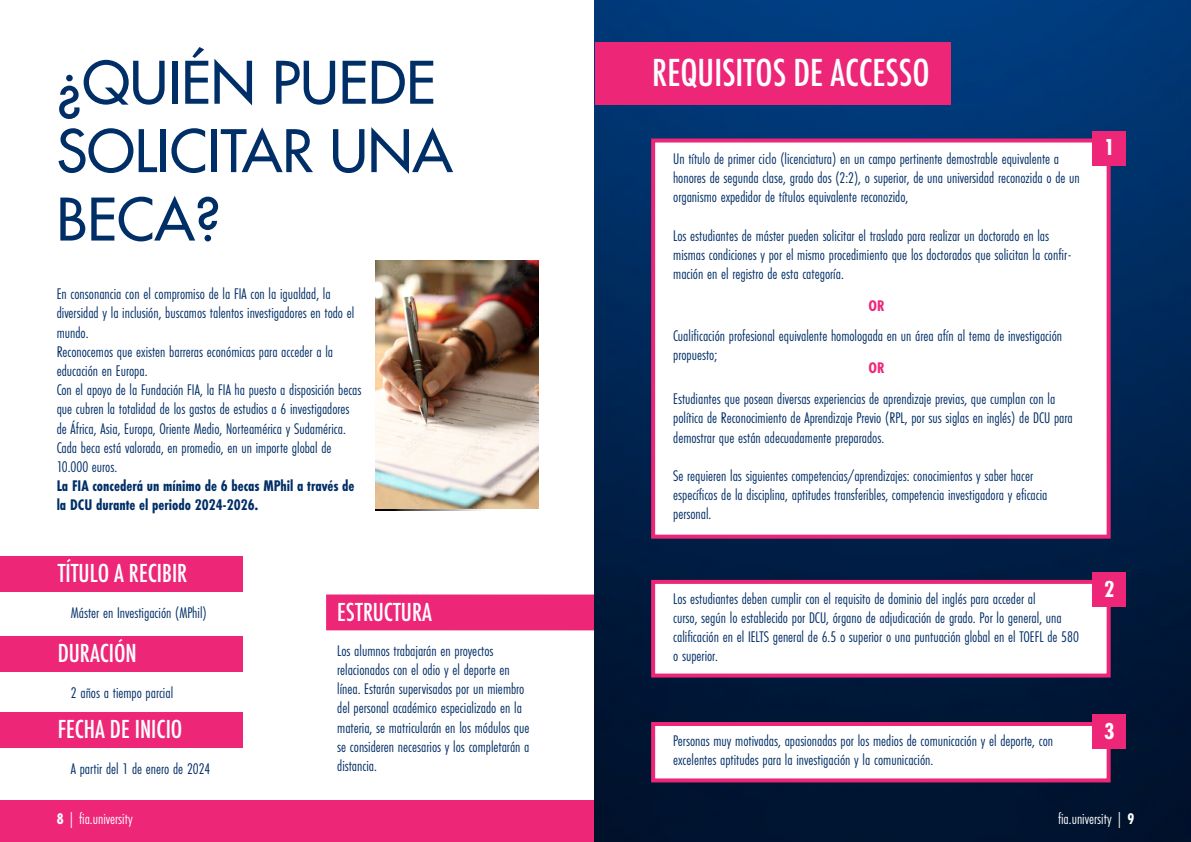
<style>
.page{position:relative;width:1191px;height:842px;background:#fff}
.page>*{position:absolute;margin:0;border:0;box-sizing:border-box;transform-origin:0 0}
.t1{font:500 57px/68.4px "Futura Std";color:#002e66}
.t2{font:500 condensed 36px "Futura";color:#fff}
.t3{font:500 condensed 24px "Futura";color:#fff}
.t4{font:700 24px "Futura PT Cond";color:#fff}
.t5{font:16px/19.2px "Futura PT Cond";color:#002e66}
.t6{font:700 16px/19.2px "Futura PT Cond";color:#002e66}
.t7{font:16px "Futura PT Cond";color:#fff}
.t8{font:700 16px "Futura PT Cond";color:#ed2678}
.s1{font-weight:700}
</style>
<div class="page">
<img style="left:375px;top:261px;width:164px;height:248px">
<div style="left:0;top:800px;width:594px;height:42px;background:#ed2678"></div>
<div style="left:0;top:556px;width:242px;height:36px;background:#ed2678"></div>
<div style="left:0;top:636px;width:242px;height:36px;background:#ed2678"></div>
<div style="left:0;top:711px;width:242px;height:36px;background:#ed2678"></div>
<div style="left:326px;top:594px;width:269px;height:36px;background:#ed2678"></div>
<img style="left:594px;top:0;width:597px;height:842px">
<div style="left:651px;top:138px;width:459px;height:401px;background:#fff;border:4px solid #ed2678"></div>
<div style="left:1092px;top:131px;width:33px;height:34px;background:#ed2678"></div>
<div style="left:651px;top:580px;width:459px;height:97px;background:#fff;border:4px solid #ed2678"></div>
<div style="left:1092px;top:573px;width:33px;height:34px;background:#ed2678"></div>
<div style="left:651px;top:722px;width:459px;height:60px;background:#fff;border:4px solid #ed2678"></div>
<div style="left:1092px;top:715px;width:33px;height:34px;background:#ed2678"></div>
<div style="left:595px;top:42px;width:355px;height:62px;background:#ed2678"></div>
<h1 class="t1" style="left:57px;top:49px;width:397px">¿QUIÉN PUEDE<br>SOLICITAR UNA<br>BECA?</h1>
<p class="t5" style="left:57px;top:284px;width:306px">En consonancia con el compromiso de la FIA con la igualdad, la diversidad y la inclusión, buscamos talentos investigadores en todo el mundo.<br>Reconocemos que existen barreras económicas para acceder a la educación en Europa.<br>Con el apoyo de la Fundación FIA, la FIA ha puesto a disposición becas que cubren la totalidad de los gastos de estudios a 6 investigadores de África, Asia, Europa, Oriente Medio, Norteamérica y Sudamérica.<br>Cada beca está valorada, en promedio, en un importe global de 10.000 euros.</p>
<p class="t6" style="left:57px;top:476px;width:299px">La FIA concederá un mínimo de 6 becas MPhil a través de la DCU durante el periodo 2024-2026.</p>
<h3 class="t3" style="left:58px;top:558px;width:131px">TÍTULO A RECIBIR</h3>
<p class="t5" style="left:71px;top:603px;width:137px">Máster en Investigación (MPhil)</p>
<h3 class="t3" style="left:58px;top:638px;width:81px">DURACIÓN</h3>
<p class="t5" style="left:71px;top:683px;width:104px">2 años a tiempo parcial</p>
<h3 class="t3" style="left:58px;top:714px;width:126px">FECHA DE INICIO</h3>
<p class="t5" style="left:71px;top:759px;width:141px">A partir del 1 de enero de 2024</p>
<p class="t7" style="left:57px;top:809px;width:78px"><span class="s1">8</span> | fia.university</p>
<h3 class="t3" style="left:337px;top:597px;width:96px">ESTRUCTURA</h3>
<p class="t5" style="left:337px;top:641px;width:194px">Los alumnos trabajarán en proyectos relacionados con el odio y el deporte en línea. Estarán supervisados por un miembro del personal académico especializado en la materia, se matricularán en los módulos que se consideren necesarios y los completarán a distancia.</p>
<h2 class="t2" style="left:652px;top:49px;width:279px">REQUISITOS DE ACCESSO</h2>
<p class="t5" style="left:673px;top:149px;width:408px">Un título de primer ciclo (licenciatura) en un campo pertinente demostrable equivalente a honores de segunda clase, grado dos (2:2), o superior, de una universidad reconozida o de un organismo expedidor de títulos equivalente reconozido,</p>
<p class="t5" style="left:673px;top:226px;width:400px">Los estudiantes de máster pueden solicitar el traslado para realizar un doctorado en las mismas condiciones y por el mismo procedimiento que los doctorados que solicitan la confir&shy;mación en el registro de esta categoría.</p>
<p class="t8" style="left:868px;top:296px;width:18px">OR</p>
<p class="t5" style="left:673px;top:326px;width:390px">Cualificación profesional equivalente homologada en un área afín al tema de investigación propuesto;</p>
<p class="t5" style="left:673px;top:389px;width:401px">Estudiantes que posean diversas experiencias de aprendizaje previas, que cumplan con la política de Reconocimiento de Aprendizaje Previo (RPL, por sus siglas en inglés) de DCU para demostrar que están adecuadamente preparados.</p>
<p class="t5" style="left:673px;top:466px;width:376px">Se requieren las siguientes competencias/aprendizajes: conocimientos y saber hacer específicos de la disciplina, aptitudes transferibles, competencia investigadora y eficacia personal.</p>
<p class="t8" style="left:868px;top:358px;width:18px">OR</p>
<p class="t5" style="left:673px;top:589px;width:407px">Los estudiantes deben cumplir con el requisito de dominio del inglés para acceder al<br>curso, según lo establecido por DCU, órgano de adjudicación de grado. Por lo general, una calificación en el IELTS general de 6.5 o superior o una puntuación global en el TOEFL de 580 o superior.</p>
<p class="t5" style="left:673px;top:731px;width:381px">Personas muy motivadas, apasionadas por los medios de comunicación y el deporte, con excelentes aptitudes para la investigación y la comunicación.</p>
<h3 class="t4" style="left:1104px;top:133px;width:12px">1</h3>
<h3 class="t4" style="left:1104px;top:575px;width:12px">2</h3>
<h3 class="t4" style="left:1104px;top:717px;width:12px">3</h3>
<p class="t7" style="left:1058px;top:809px;width:78px">fia.university | <span class="s1">9</span></p>
</div>
